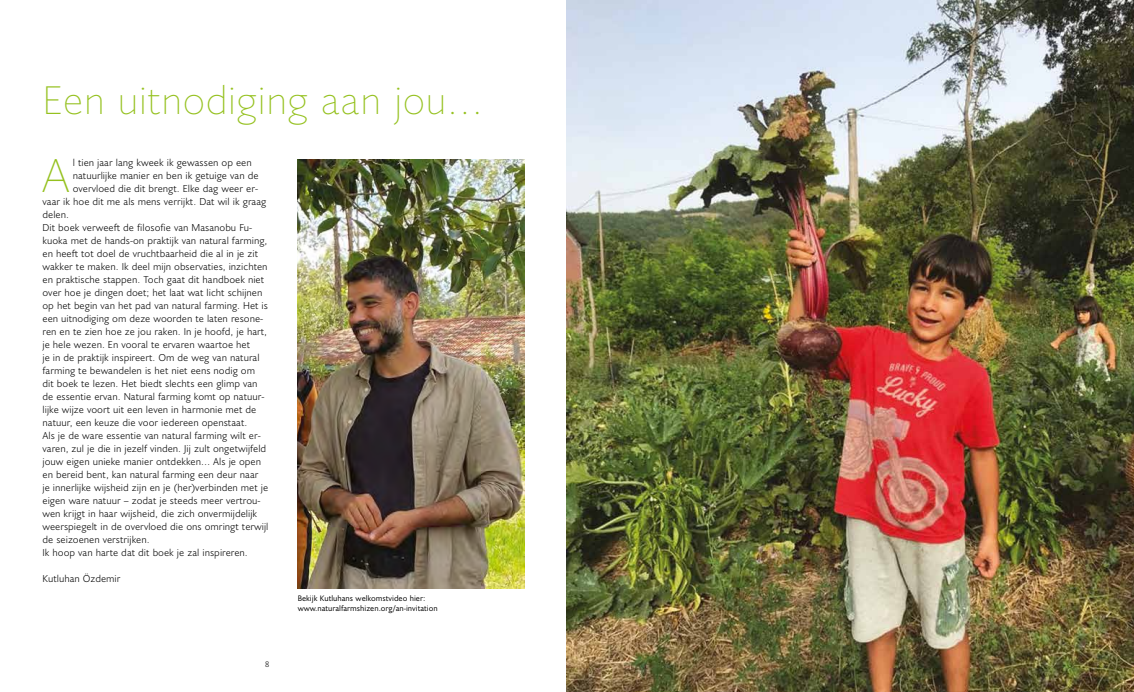
<style>
.page{position:relative;width:1134px;height:692px;background:#fff}
.page>*{position:absolute;margin:0;border:0;box-sizing:border-box;transform-origin:0 0}
.t1{font:100 47.6px "Joanna Sans Nova";color:#95c11f}
.t2{font:100 40px "Joanna Sans Nova";color:#95c11f}
.t3{font:300 10px "Joanna Sans Nova";color:#000}
.t4{font:8px/10px "Joanna Sans Nova";color:#000}
.t5{font:300 8px "Joanna Sans Nova";color:#000}
</style>
<div class="page">
<img style="left:567px;top:0;width:567px;height:692px">
<img style="left:298px;top:159px;width:226px;height:429px">
<h2 class="t2" style="left:43px;top:73px;width:442px">Een uitnodiging aan jou…</h2>
<h1 class="t1" style="left:42px;top:143px;width:30px">A</h1>
<p class="t3" style="left:73px;top:156px;width:180px">l tien jaar lang kweek ik gewassen op een</p>
<p class="t3" style="left:73px;top:169px;width:187px">natuurlijke manier en ben ik getuige van de</p>
<p class="t3" style="left:73px;top:182px;width:187px">overvloed die dit brengt. Elke dag weer er-</p>
<p class="t3" style="left:43px;top:195px;width:225px">vaar ik hoe dit me als mens verrijkt. Dat wil ik graag</p>
<p class="t3" style="left:43px;top:208px;width:28px">delen.</p>
<p class="t3" style="left:43px;top:221px;width:211px">Dit boek verweeft de filosofie van Masanobu Fu-</p>
<p class="t3" style="left:43px;top:234px;width:226px">kuoka met de hands-on praktijk van natural farming,</p>
<p class="t3" style="left:43px;top:247px;width:217px">en heeft tot doel de vruchtbaarheid die al in je zit</p>
<p class="t3" style="left:43px;top:260px;width:227px">wakker te maken. Ik deel mijn observaties, inzichten</p>
<p class="t3" style="left:43px;top:273px;width:223px">en praktische stappen. Toch gaat dit handboek niet</p>
<p class="t3" style="left:43px;top:286px;width:221px">over hoe je dingen doet; het laat wat licht schijnen</p>
<p class="t3" style="left:43px;top:299px;width:227px">op het begin van het pad van natural farming. Het is</p>
<p class="t3" style="left:43px;top:312px;width:222px">een uitnodiging om deze woorden te laten resone-</p>
<p class="t3" style="left:43px;top:325px;width:226px">ren en te zien hoe ze jou raken. In je hoofd, je hart,</p>
<p class="t3" style="left:43px;top:338px;width:209px">je hele wezen. En vooral te ervaren waartoe het</p>
<p class="t3" style="left:43px;top:351px;width:219px">je in de praktijk inspireert. Om de weg van natural</p>
<p class="t3" style="left:43px;top:364px;width:214px">farming te bewandelen is het niet eens nodig om</p>
<p class="t3" style="left:43px;top:377px;width:217px">dit boek te lezen. Het biedt slechts een glimp van</p>
<p class="t3" style="left:43px;top:390px;width:224px">de essentie ervan. Natural farming komt op natuur-</p>
<p class="t3" style="left:43px;top:403px;width:215px">lijke wijze voort uit een leven in harmonie met de</p>
<p class="t3" style="left:43px;top:416px;width:206px">natuur, een keuze die voor iedereen openstaat.</p>
<p class="t3" style="left:43px;top:429px;width:220px">Als je de ware essentie van natural farming wilt er-</p>
<p class="t3" style="left:43px;top:442px;width:225px">varen, zul je die in jezelf vinden. Jij zult ongetwijfeld</p>
<p class="t3" style="left:43px;top:455px;width:220px">jouw eigen unieke manier ontdekken… Als je open</p>
<p class="t3" style="left:43px;top:468px;width:217px">en bereid bent, kan natural farming een deur naar</p>
<p class="t3" style="left:43px;top:481px;width:227px">je innerlijke wijsheid zijn en je (her)verbinden met je</p>
<p class="t3" style="left:43px;top:494px;width:220px">eigen ware natuur – zodat je steeds meer vertrou-</p>
<p class="t3" style="left:43px;top:507px;width:216px">wen krijgt in haar wijsheid, die zich onvermijdelijk</p>
<p class="t3" style="left:43px;top:520px;width:227px">weerspiegelt in de overvloed die ons omringt terwijl</p>
<p class="t3" style="left:43px;top:533px;width:109px">de seizoenen verstrijken.</p>
<p class="t3" style="left:43px;top:546px;width:207px">Ik hoop van harte dat dit boek je zal inspireren.</p>
<p class="t3" style="left:43px;top:572px;width:80px">Kutluhan Özdemir</p>
<p class="t5" style="left:265px;top:658px;width:6px">8</p>
<p class="t4" style="left:298px;top:593px;width:142px">Bekijk Kutluhans welkomstvideo hier: www.naturalfarmshizen.org/an-invitation</p>
</div>
